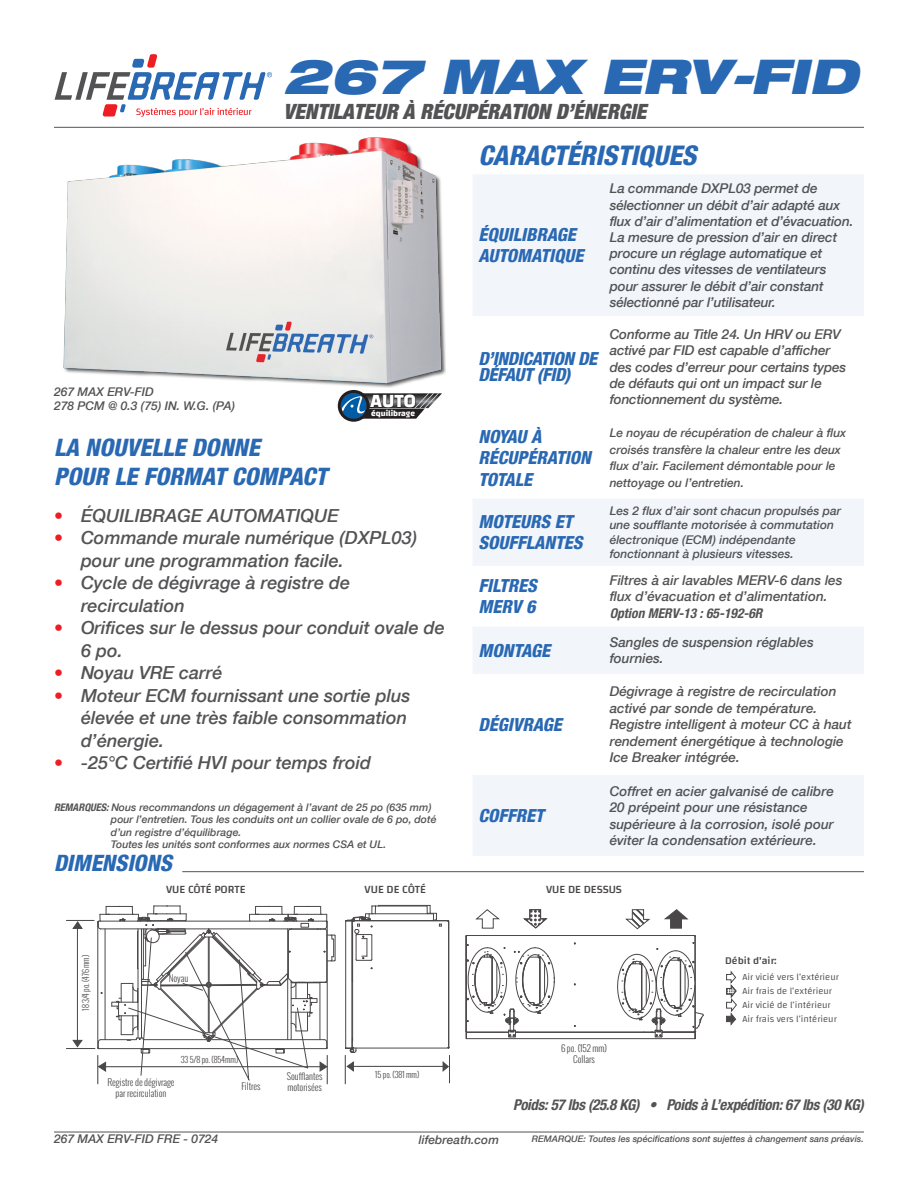
<style>
.page{position:relative;width:918px;height:1188px;background:#fff}
.page>*{position:absolute;margin:0;border:0;box-sizing:border-box;transform-origin:0 0}
.t1{font:48px "Helvetica Neue LTW06 93 Blk Ext Obl";color:#2968b3}
.body{font:27px "Helvetica Neue W01 87 Hv Cn Obl";color:#2968b3}
.t2{font:24px/28.8px "Helvetica Neue W01 87 Hv Cn Obl";color:#2968b3}
.body-2{font:22.5px "Helvetica Neue W01 87 Hv Cn Obl";color:#2968b3}
.t3{font:21px "Helvetica Neue LTW06 97 Blk Cn Obl";color:#535355}
.t4{font:700 19.35px "Changa";color:#fff}
.t5{font:18px/22.5px "Helvetica Neue W01 66 Medium It";color:#535355}
.body-3{font:18px/21.6px "Helvetica Neue W01 87 Hv Cn Obl";color:#2968b3}
.body-4{font:18px/16.5px "Helvetica Neue W01 87 Hv Cn Obl";letter-spacing:-.02em;color:#2968b3}
.body-5{font:15px "Helvetica Neue W01 77 Bd Cn Obl";letter-spacing:-.02em;color:#535355}
.body-6{font:13.5px/16.2px "Helvetica Neue W01 66 Medium It";letter-spacing:-.005em;color:#535355}
.body-7{font:12px/16.5px "Helvetica Neue W01 66 Medium It";color:#535355}
.t6{font:500 11.25px "Changa";color:#231f20}
.t7{font:500 10.65px "Changa";color:#231f20}
.body-8{font:10.5px/12.6px "Helvetica Neue W01 66 Medium It";color:#535355}
.t8{font:300 9.6px/14px "Changa";color:#231f20}
.t9{font:300 9.15px/11.1px "Oswald";color:#231f20;text-align:center}
.t10{font:9px "Helvetica Neue W01 66 Medium It";color:#535355}
.t11{font:300 8.4px "Oswald";color:#231f20}
.t12{font:700 8.4px "Changa";color:#fff}
.s1{color:#ee1d23}
.s2{font-family:"Helvetica Neue W01 77 Bd Cn Obl"}
</style>
<div class="page">
<hr style="left:54px;top:1132px;width:810px;height:1px;background:#535355">
<svg style="left:473px;top:175px;width:391px;height:681px;fill:#f2f6fb"></svg>
<svg style="left:473px;top:316px;width:391px;height:182px"></svg>
<hr style="left:182px;top:871px;width:682px;height:1px;background:#535355">
<svg style="left:475px;top:909px;width:25px;height:20px"></svg>
<svg style="left:664px;top:909px;width:25px;height:20px"></svg>
<svg style="left:523px;top:909px;width:25px;height:20px"></svg>
<svg style="left:625px;top:909px;width:25px;height:20px"></svg>
<svg style="left:66px;top:906px;width:270px;height:178px"></svg>
<svg style="left:345px;top:905px;width:105px;height:179px"></svg>
<svg style="left:466px;top:935px;width:238px;height:105px"></svg>
<svg style="left:726px;top:970px;width:11px;height:56px"></svg>
<hr style="left:54px;top:127px;width:810px;height:1px;background:#535355">
<img style="left:63px;top:137px;width:383px;height:250px">
<svg style="left:337px;top:387px;width:105px;height:35px"></svg>
<svg style="left:55px;top:54px;width:217px;height:63px"></svg>
<p class="t1" style="left:284px;top:45px;width:576px">267 MAX ERV-FID</p>
<p class="t3" style="left:284px;top:99px;width:364px">VENTILATEUR À RÉCUPÉRATION D’ÉNERGIE</p>
<p class="body" style="left:478px;top:139px;width:219px">CARACTÉRISTIQUES</p>
<p class="body-7" style="left:54px;top:383px;width:101px">267 MAX ERV-FID</p>
<p class="body-7" style="left:54px;top:397px;width:183px">278 PCM @ 0.3 (75) IN. W.G. (PA)</p>
<p class="t4" style="left:370px;top:389px;width:48px">AUTO</p>
<p class="t12" style="left:371px;top:408px;width:45px">équilibrage</p>
<p class="t2" style="left:54px;top:433px;width:274px">LA NOUVELLE DONNE<br>POUR LE FORMAT COMPACT</p>
<p class="t5" style="left:54px;top:504px;width:286px"><span class="s1">•</span> ÉQUILIBRAGE AUTOMATIQUE</p>
<p class="t5" style="left:81px;top:526px;width:338px;text-indent:-27px"><span class="s1">•</span> Commande murale numérique (DXPL03) pour une programmation facile.</p>
<p class="t5" style="left:81px;top:571px;width:271px;text-indent:-27px"><span class="s1">•</span> Cycle de dégivrage à registre de recirculation</p>
<p class="t5" style="left:81px;top:616px;width:365px;text-indent:-27px"><span class="s1">•</span> Orifices sur le dessus pour conduit ovale de<br>6 po.</p>
<p class="t5" style="left:54px;top:661px;width:170px"><span class="s1">•</span> Noyau VRE carré</p>
<p class="t5" style="left:81px;top:684px;width:331px;text-indent:-27px"><span class="s1">•</span> Moteur ECM fournissant une sortie plus élevée et une très faible consommation d’énergie.</p>
<p class="t5" style="left:54px;top:751px;width:319px"><span class="s1">•</span> -25°C Certifié HVI pour temps froid</p>
<p class="body-8" style="left:111px;top:801px;width:327px;text-indent:-57px"><span class="s2">REMARQUES:</span> Nous recommandons un dégagement à l’avant de 25 po (635 mm) pour l’entretien. Tous les conduits ont un collier ovale de 6 po, doté d’un registre d’équilibrage.<br>Toutes les unités sont conformes aux normes CSA et UL.</p>
<p class="body-2" style="left:54px;top:850px;width:119px">DIMENSIONS</p>
<p class="body-3" style="left:478px;top:223px;width:107px">ÉQUILIBRAGE<br>AUTOMATIQUE</p>
<p class="body-4" style="left:478px;top:350px;width:120px">D’INDICATION DE<br>DÉFAUT (FID)</p>
<p class="body-6" style="left:610px;top:180px;width:245px">La commande DXPL03 permet de sélectionner un débit d’air adapté aux flux d’air d’alimentation et d’évacuation.<br>La mesure de pression d’air en direct procure un réglage automatique et continu des vitesses de ventilateurs pour assurer le débit d’air constant sélectionné par l’utilisateur.</p>
<p class="body-6" style="left:610px;top:326px;width:238px">Conforme au Title 24. Un HRV ou ERV activé par FID est capable d’afficher des codes d’erreur pour certains types de défauts qui ont un impact sur le fonctionnement du système.</p>
<p class="body-3" style="left:478px;top:425px;width:114px">NOYAU À<br>RÉCUPÉRATION<br>TOTALE</p>
<p class="body-7" style="left:610px;top:425px;width:238px">Le noyau de récupération de chaleur à flux croisés transfère la chaleur entre les deux flux d’air. Facilement démontable pour le nettoyage ou l’entretien.</p>
<p class="body-3" style="left:478px;top:510px;width:105px">MOTEURS ET<br>SOUFFLANTES</p>
<p class="body-7" style="left:610px;top:503px;width:233px;line-height:14.4px">Les 2 flux d’air sont chacun propulsés par une soufflante motorisée à commutation électronique (ECM) indépendante fonctionnant à plusieurs vitesses.</p>
<p class="body-3" style="left:478px;top:574px;width:60px">FILTRES<br>MERV 6</p>
<p class="body-6" style="left:610px;top:571px;width:234px">Filtres à air lavables MERV-6 dans les flux d’évacuation et d’alimentation.<br><span class="s2">Option MERV-13 : 65-192-6R</span></p>
<p class="body-3" style="left:478px;top:639px;width:73px">MONTAGE</p>
<p class="body-6" style="left:610px;top:634px;width:206px">Sangles de suspension réglables fournies.</p>
<p class="body-3" style="left:478px;top:713px;width:85px">DÉGIVRAGE</p>
<p class="body-3" style="left:478px;top:805px;width:67px">COFFRET</p>
<p class="body-6" style="left:610px;top:683px;width:243px">Dégivrage à registre de recirculation activé par sonde de température.<br>Registre intelligent à moteur CC à haut rendement énergétique à technologie Ice Breaker intégrée.</p>
<p class="body-6" style="left:610px;top:782px;width:226px">Coffret en acier galvanisé de calibre 20 prépeint pour une résistance supérieure à la corrosion, isolé pour éviter la condensation extérieure.</p>
<p class="t6" style="left:166px;top:883px;width:81px">VUE CÔTÉ PORTE</p>
<p class="t6" style="left:365px;top:883px;width:63px">VUE DE CÔTÉ</p>
<p class="t6" style="left:546px;top:883px;width:77px">VUE DE DESSUS</p>
<p class="t11" style="left:80px;top:1011px;width:57px;rotate:-90deg">18 3/4 po. (476 mm)</p>
<p class="t9" style="left:169px;top:972px;width:21px">Noyau</p>
<p class="t11" style="left:181px;top:1053px;width:59px">33 5/8 po. (854mm)</p>
<p class="t9" style="left:107px;top:1077px;width:69px">Registre de dégivrage par recirculation</p>
<p class="t9" style="left:287px;top:1071px;width:37px">Soufflantes</p>
<p class="t9" style="left:242px;top:1080px;width:21px">Filtres</p>
<p class="t9" style="left:287px;top:1082px;width:36px">motorisées</p>
<p class="t11" style="left:375px;top:1069px;width:45px">15 po. (381 mm)</p>
<p class="t9" style="left:561px;top:1043px;width:47px">6 po. (152 mm)<br>Collars</p>
<p class="t7" style="left:725px;top:954px;width:53px">Débit d'air:</p>
<p class="t8" style="left:742px;top:983px;width:96px">Air frais de l’extérieur<br>Air vicié de l’intérieur<br>Air frais vers l’intérieur</p>
<p class="t8" style="left:742px;top:969px;width:98px">Air vicié vers l’extérieur</p>
<p class="body-5" style="left:513px;top:1096px;width:352px">Poids: 57 lbs (25.8 KG) • Poids à L’expédition: 67 lbs (30 KG)</p>
<p class="body-7" style="left:54px;top:1130px;width:166px">267 MAX ERV-FID FRE - 0724</p>
<p class="body-7" style="left:419px;top:1131px;width:82px">lifebreath.com</p>
<p class="t10" style="left:532px;top:1133px;width:334px">REMARQUE: Toutes les spécifications sont sujettes à changement sans préavis.</p>
</div>
